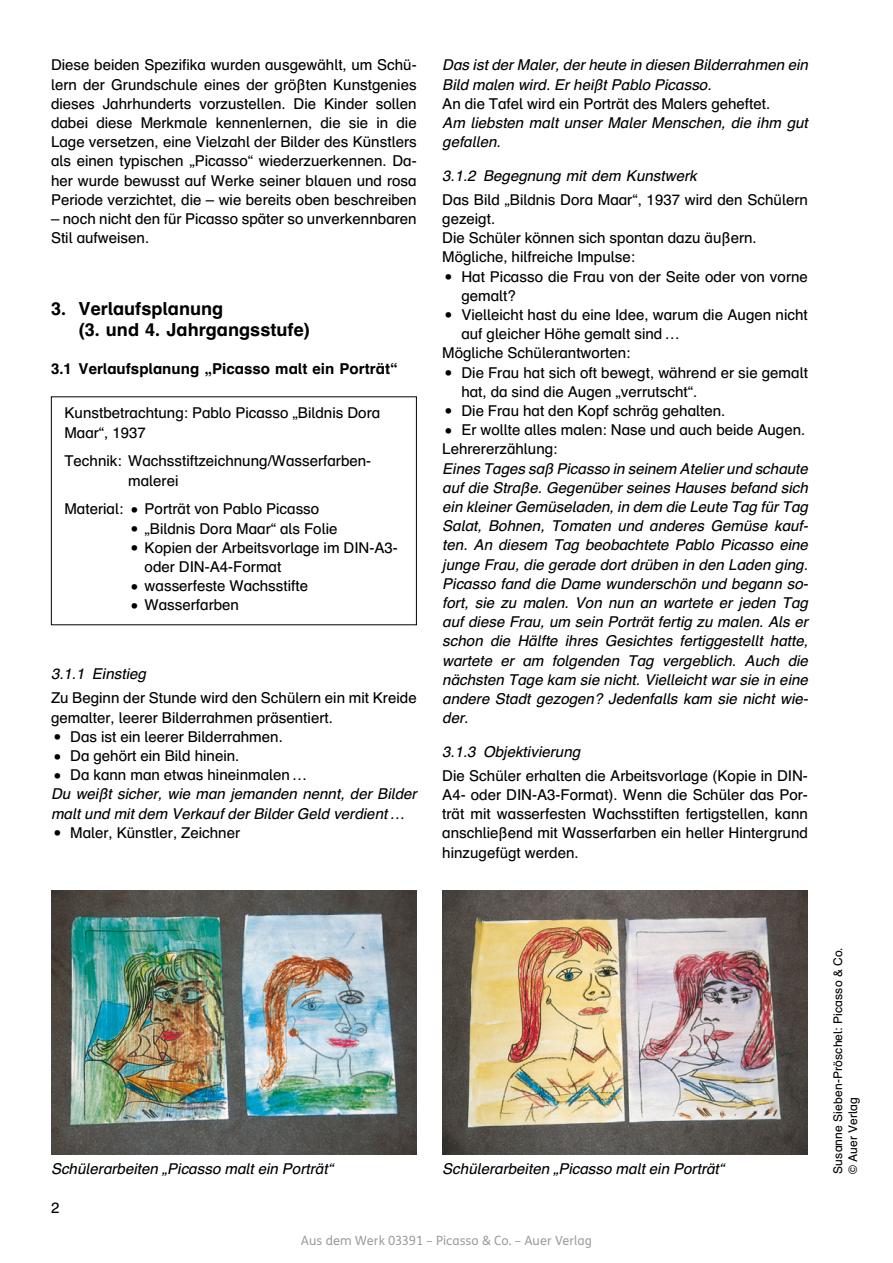
<style>
.page{position:relative;width:893px;height:1263px;background:#fff}
.page>*{position:absolute;margin:0;border:0;box-sizing:border-box;transform-origin:0 0}
.t1{font:700 18px/20.9px "Auer Schulbuch";color:#000}
.t2{font:15px/19.2px "Auer Schulbuch";color:#000}
.t3{font:italic 15px/19.2px "Auer Schulbuch";color:#000}
.t4{font:700 15px "Auer Schulbuch";color:#000}
.t5{font:12.75px "FS Klett";letter-spacing:.005em;color:#9c9d9d}
.t6{font:12px/15px "Auer Schulbuch";letter-spacing:.01em;color:#000}
.s1{font-weight:700;font-size:25.5px}
.s2{font-weight:700;font-style:normal;font-size:25.5px}
.s3{font-style:normal}
</style>
<div class="page">
<div style="left:51px;top:396px;width:366px;height:229px;border:1px solid #000"></div>
<img style="left:51px;top:891px;width:366px;height:263px">
<img style="left:442px;top:891px;width:366px;height:263px">
<p class="t2" style="left:51px;top:55px;width:367px;text-align:justify">Diese beiden Spezifika wurden ausgewählt, um Schü&shy;lern der Grundschule eines der größten Kunstgenies dieses Jahrhunderts vorzustellen. Die Kinder sollen dabei diese Merkmale kennenlernen, die sie in die Lage versetzen, eine Vielzahl der Bilder des Künstlers als einen typischen „Picasso“ wiederzuerkennen. Da&shy;her wurde bewusst auf Werke seiner blauen und rosa Periode verzichtet, die – wie bereits oben beschreiben</p>
<p class="t2" style="left:51px;top:209px;width:367px">– noch nicht den für Picasso später so unverkennbaren<br>Stil aufweisen.</p>
<p class="t1" style="left:79px;top:298px;width:233px;text-indent:-28px">3. Verlaufsplanung<br>(3. und 4. Jahrgangsstufe)</p>
<p class="t4" style="left:51px;top:359px;width:348px">3.1 Verlaufsplanung „Picasso malt ein Porträt“</p>
<p class="t2" style="left:64px;top:403px;width:317px">Kunstbetrachtung: Pablo Picasso „Bildnis Dora<br>Maar“, 1937</p>
<p class="t2" style="left:128px;top:451px;width:245px;text-indent:-64px">Technik: Wachsstiftzeichnung/Wasserfarben&shy;malerei</p>
<p class="t2" style="left:64px;top:499px;width:256px">Material: <span class="s1">•</span> Porträt von Pablo Picasso</p>
<p class="t2" style="left:128px;top:518px;width:211px"><span class="s1">•</span> „Bildnis Dora Maar“ als Folie</p>
<p class="t2" style="left:145px;top:537px;width:253px;text-indent:-16px"><span class="s1">•</span> Kopien der Arbeitsvorlage im DIN-A3- oder DIN-A4-Format</p>
<p class="t2" style="left:128px;top:576px;width:181px"><span class="s1">•</span> wasserfeste Wachsstifte</p>
<p class="t2" style="left:128px;top:595px;width:112px"><span class="s1">•</span> Wasserfarben</p>
<p class="t3" style="left:51px;top:664px;width:96px">3.1.1 Einstieg</p>
<p class="t2" style="left:51px;top:688px;width:367px">Zu Beginn der Stunde wird den Schülern ein mit Kreide gemalter, leerer Bilderrahmen präsentiert.</p>
<p class="t2" style="left:51px;top:726px;width:233px"><span class="s1">•</span> Das ist ein leerer Bilderrahmen.</p>
<p class="t2" style="left:51px;top:746px;width:190px"><span class="s1">•</span> Da gehört ein Bild hinein.</p>
<p class="t3" style="left:51px;top:765px;width:367px"><span class="s2">•</span> <span class="s3">Da kann man etwas hineinmalen …<br></span>Du weißt sicher, wie man jemanden nennt, der Bilder malt und mit dem Verkauf der Bilder Geld verdient …</p>
<p class="t2" style="left:51px;top:822px;width:191px"><span class="s1">•</span> Maler, Künstler, Zeichner</p>
<p class="t3" style="left:442px;top:55px;width:367px">Das ist der Maler, der heute in diesen Bilderrahmen ein<br>Bild malen wird. Er heißt Pablo Picasso.</p>
<p class="t2" style="left:442px;top:93px;width:330px">An die Tafel wird ein Porträt des Malers geheftet.</p>
<p class="t3" style="left:442px;top:113px;width:367px">Am liebsten malt unser Maler Menschen, die ihm gut gefallen.</p>
<p class="t3" style="left:442px;top:165px;width:256px">3.1.2 Begegnung mit dem Kunstwerk</p>
<p class="t2" style="left:442px;top:189px;width:367px">Das Bild „Bildnis Dora Maar“, 1937 wird den Schülern gezeigt.<br>Die Schüler können sich spontan dazu äußern.<br>Mögliche, hilfreiche Impulse:</p>
<p class="t2" style="left:461px;top:266px;width:348px;text-indent:-19px"><span class="s1">•</span> Hat Picasso die Frau von der Seite oder von vorne gemalt?</p>
<p class="t2" style="left:442px;top:305px;width:367px"><span class="s1">•</span> Vielleicht hast du eine Idee, warum die Augen nicht</p>
<p class="t2" style="left:461px;top:324px;width:220px">auf gleicher Höhe gemalt sind …</p>
<p class="t2" style="left:442px;top:343px;width:190px">Mögliche Schülerantworten:</p>
<p class="t2" style="left:461px;top:362px;width:348px;text-indent:-19px"><span class="s1">•</span> Die Frau hat sich oft bewegt, während er sie gemalt hat, da sind die Augen „verrutscht“.</p>
<p class="t2" style="left:442px;top:401px;width:285px"><span class="s1">•</span> Die Frau hat den Kopf schräg gehalten.</p>
<p class="t2" style="left:442px;top:420px;width:365px"><span class="s1">•</span> Er wollte alles malen: Nase und auch beide Augen.<br>Lehrererzählung:</p>
<p class="t3" style="left:442px;top:458px;width:367px;text-align:justify">Eines Tages saß Picasso in seinem Atelier und schaute auf die Straße. Gegenüber seines Hauses befand sich ein kleiner Gemüseladen, in dem die Leute Tag für Tag Salat, Bohnen, Tomaten und anderes Gemüse kauf&shy;ten. An diesem Tag beobachtete Pablo Picasso eine junge Frau, die gerade dort drüben in den Laden ging.<br>Picasso fand die Dame wunderschön und begann so&shy;fort, sie zu malen. Von nun an wartete er jeden Tag auf diese Frau, um sein Porträt fertig zu malen. Als er schon die Hälfte ihres Gesichtes fertiggestellt hatte, wartete er am folgenden Tag vergeblich. Auch die nächsten Tage kam sie nicht. Vielleicht war sie in eine andere Stadt gezogen? Jedenfalls kam sie nicht wie&shy;der.</p>
<p class="t3" style="left:442px;top:741px;width:140px">3.1.3 Objektivierung</p>
<p class="t2" style="left:442px;top:765px;width:367px;text-align:justify">Die Schüler erhalten die Arbeitsvorlage (Kopie in DIN-A4- oder DIN-A3-Format). Wenn die Schüler das Por&shy;trät mit wasserfesten Wachsstiften fertigstellen, kann anschließend mit Wasserfarben ein heller Hintergrund hinzugefügt werden.</p>
<p class="t3" style="left:51px;top:1158px;width:283px">Schülerarbeiten „Picasso malt ein Porträt“</p>
<p class="t3" style="left:442px;top:1158px;width:283px">Schülerarbeiten „Picasso malt ein Porträt“</p>
<p class="t2" style="left:51px;top:1198px;width:10px">2</p>
<p class="t5" style="left:301px;top:1232px;width:293px">Aus dem Werk 03391 – Picasso &amp; Co. – Auer Verlag</p>
<p class="t6" style="left:830px;top:1174px;width:228px;rotate:-90deg">Susanne Sieben-Pröschel: Picasso &amp; Co. © Auer Verlag</p>
</div>
